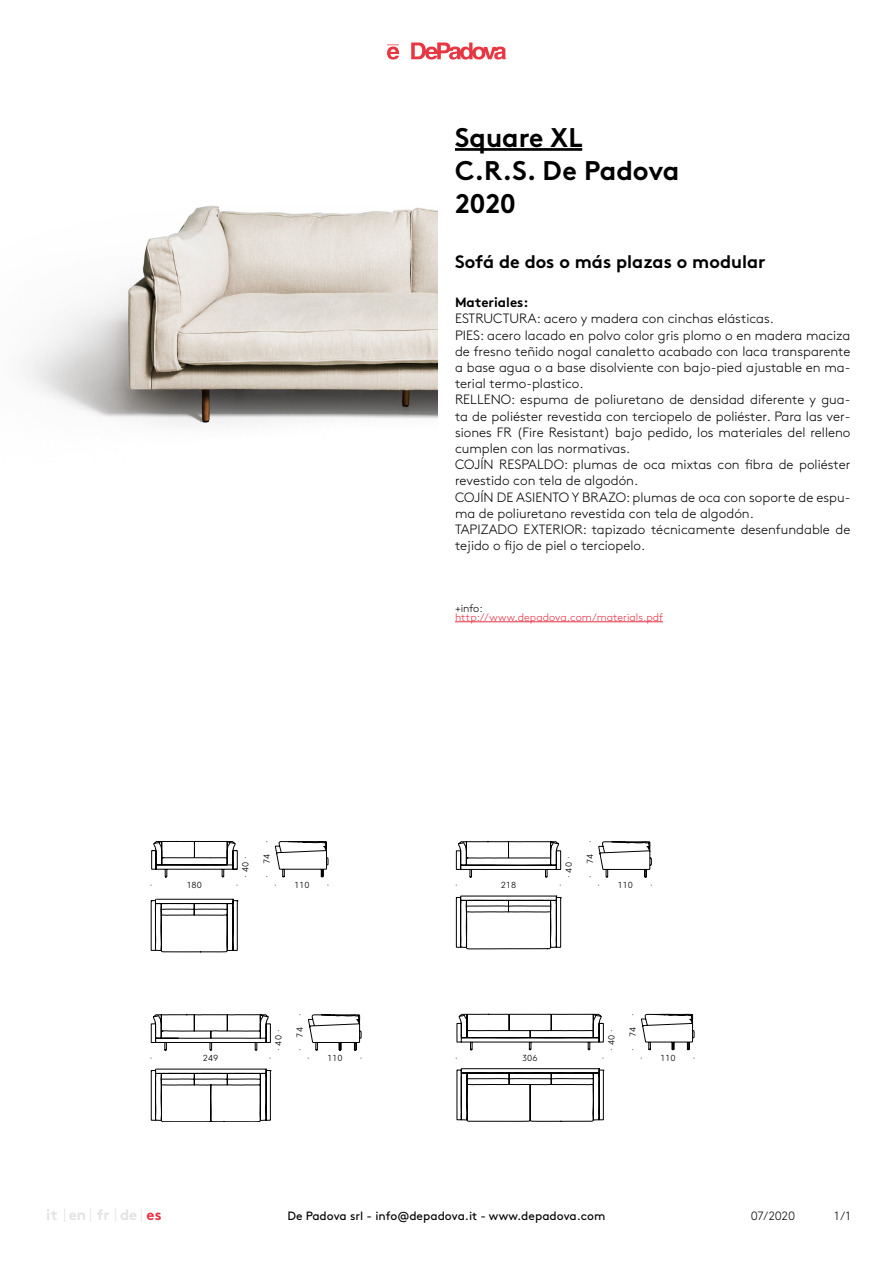
<style>
.page{position:relative;width:893px;height:1263px;background:#fff}
.page>*{position:absolute;margin:0;border:0;box-sizing:border-box;transform-origin:0 0}
.t1{font:700 27px/33px "Brown";color:#000}
.t2{font:700 18px "Brown";color:#000}
.t3{font:700 15px "Brown";color:#e4e3e3}
.t4{font:700 15px "Brown";color:#e73042}
.t5{font:300 13.5px/16.2px "Brown";color:#000}
.t6{font:700 13.5px "Brown";color:#000}
.t7{font:12px "Brown";color:#000}
.t8{font:300 12px "Brown";letter-spacing:-.005em;color:#000}
.t9{font:300 10.95px "Brown";color:#e73042}
.t10{font:300 10.95px "Brown";color:#000}
.t11{font:300 8.7px "Caros Soft";color:#000}
</style>
<div class="page">
<svg style="left:387px;top:43px;width:119px;height:17px"></svg>
<hr style="left:455px;top:621px;width:208px;height:1px;background:#e73042">
<hr style="left:455px;top:148px;width:127px;height:3px;background:#000">
<img style="left:23px;top:205px;width:415px;height:221px">
<svg style="left:151px;top:1014px;width:211px;height:108px"></svg>
<svg style="left:457px;top:1013px;width:237px;height:108px"></svg>
<svg style="left:456px;top:841px;width:196px;height:108px"></svg>
<svg style="left:151px;top:840px;width:177px;height:112px"></svg>
<h1 class="t1" style="left:455px;top:124px;width:226px">Square XL<br>C.R.S. De Padova<br>2020</h1>
<h2 class="t2" style="left:455px;top:255px;width:312px">Sofá de dos o más plazas o modular</h2>
<p class="t6" style="left:455px;top:297px;width:75px">Materiales:</p>
<p class="t5" style="left:455px;top:311px;width:397px">ESTRUCTURA: acero y madera con cinchas elásticas.<br>PIES: acero lacado en polvo color gris plomo o en madera maciza de fresno teñido nogal canaletto acabado con laca transparente a base agua o a base disolviente con bajo-pied ajustable en ma&shy;terial termo-plastico.<br>RELLENO: espuma de poliuretano de densidad diferente y gua&shy;ta de poliéster revestida con terciopelo de poliéster. Para las ver&shy;siones FR (Fire Resistant) bajo pedido, los materiales del relleno cumplen con las normativas.<br>COJÍN RESPALDO: plumas de oca mixtas con fibra de poliéster revestido con tela de algodón.<br>COJÍN DE ASIENTO Y BRAZO: plumas de oca con soporte de espu&shy;ma de poliuretano revestida con tela de algodón.<br>TAPIZADO EXTERIOR: tapizado técnicamente desenfundable de tejido o fijo de piel o terciopelo.</p>
<p class="t10" style="left:455px;top:602px;width:29px">+info:</p>
<p class="t9" style="left:455px;top:611px;width:210px">http://www.depadova.com/materials.pdf</p>
<p class="t11" style="left:262px;top:843px;width:4px;rotate:-90deg">·</p>
<p class="t11" style="left:585px;top:843px;width:4px;rotate:-90deg">·</p>
<p class="t11" style="left:240px;top:878px;width:23px;rotate:-90deg">· 40 ·</p>
<p class="t11" style="left:262px;top:878px;width:26px;rotate:-90deg">· 74</p>
<p class="t11" style="left:564px;top:878px;width:23px;rotate:-90deg">· 40 ·</p>
<p class="t11" style="left:585px;top:878px;width:26px;rotate:-90deg">· 74</p>
<p class="t11" style="left:150px;top:880px;width:4px">·</p>
<p class="t11" style="left:186px;top:880px;width:17px">180</p>
<p class="t11" style="left:236px;top:880px;width:4px">·</p>
<p class="t11" style="left:274px;top:880px;width:37px">· 110</p>
<p class="t11" style="left:327px;top:880px;width:4px">·</p>
<p class="t11" style="left:455px;top:880px;width:4px">·</p>
<p class="t11" style="left:501px;top:880px;width:17px">218</p>
<p class="t11" style="left:559px;top:880px;width:4px">·</p>
<p class="t11" style="left:598px;top:880px;width:37px">· 110</p>
<p class="t11" style="left:650px;top:880px;width:4px">·</p>
<p class="t11" style="left:295px;top:1016px;width:4px;rotate:-90deg">·</p>
<p class="t11" style="left:628px;top:1016px;width:4px;rotate:-90deg">·</p>
<p class="t11" style="left:273px;top:1051px;width:23px;rotate:-90deg">· 40 ·</p>
<p class="t11" style="left:295px;top:1051px;width:26px;rotate:-90deg">· 74</p>
<p class="t11" style="left:606px;top:1051px;width:23px;rotate:-90deg">· 40 ·</p>
<p class="t11" style="left:628px;top:1051px;width:25px;rotate:-90deg">· 74</p>
<p class="t11" style="left:150px;top:1053px;width:4px">·</p>
<p class="t11" style="left:203px;top:1053px;width:17px">249</p>
<p class="t11" style="left:269px;top:1053px;width:4px">·</p>
<p class="t11" style="left:307px;top:1053px;width:37px">· 110</p>
<p class="t11" style="left:360px;top:1053px;width:4px">·</p>
<p class="t11" style="left:455px;top:1053px;width:4px">·</p>
<p class="t11" style="left:522px;top:1053px;width:17px">306</p>
<p class="t11" style="left:602px;top:1053px;width:4px">·</p>
<p class="t11" style="left:640px;top:1053px;width:37px">· 110</p>
<p class="t11" style="left:693px;top:1053px;width:4px">·</p>
<p class="t3" style="left:46px;top:1206px;width:41px">it en</p>
<p class="t3" style="left:120px;top:1206px;width:19px">de</p>
<p class="t3" style="left:97px;top:1206px;width:14px">fr</p>
<p class="t4" style="left:147px;top:1206px;width:16px">es</p>
<p class="t7" style="left:287px;top:1212px;width:320px">De Padova srl - info@depadova.it - www.depadova.com</p>
<p class="t8" style="left:751px;top:1212px;width:46px">07/2020</p>
<p class="t8" style="left:834px;top:1212px;width:18px">1 / 1</p>
</div>
